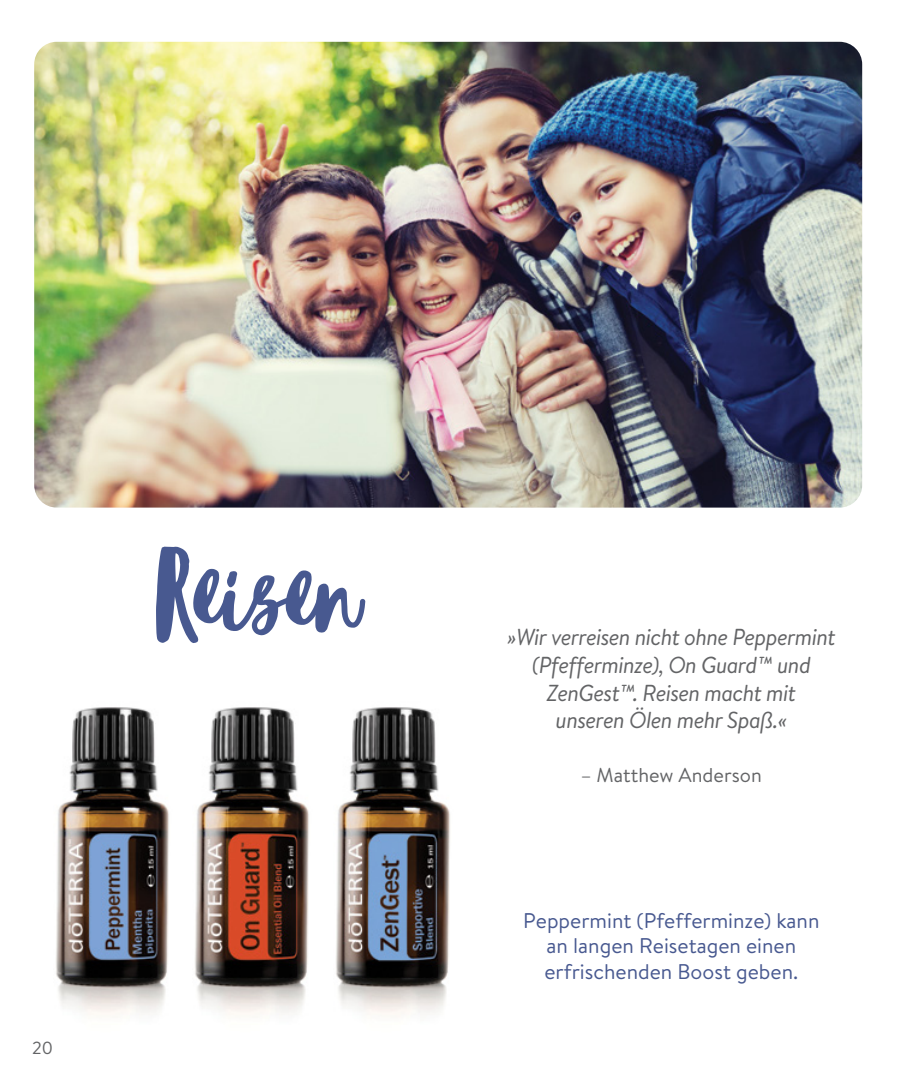
<style>
.page{position:relative;width:900px;height:1080px;background:#fff}
.page>*{position:absolute;margin:0;border:0;box-sizing:border-box;transform-origin:0 0}
.t1{font:107.5px "Blacktear Script";color:#485990}
.t2{font:italic 23px/27.8px "Brandon Text";letter-spacing:-.03em;color:#636466;text-align:center}
.t3{font:21.25px/25.5px "Brandon Text";color:#485990;text-align:center}
.t4{font:20px "Brandon Text";color:#636466}
.t5{font:17.5px "Brandon Text";color:#636466}
</style>
<div class="page">
<img style="left:336px;top:707px;width:114px;height:308px">
<img style="left:56px;top:707px;width:113px;height:308px">
<img style="left:195px;top:707px;width:114px;height:308px">
<img style="left:34px;top:42px;width:828px;height:466px">
<h1 class="t1" style="left:157px;top:528px;width:205px;rotate:1deg">Reisen</h1>
<p class="t5" style="left:32px;top:1036px;width:22px">20</p>
<p class="t2" style="left:507px;top:623px;width:330px">»Wir verreisen nicht ohne Peppermint (Pfefferminze), On Guard™ und<br>ZenGest™. Reisen macht mit<br>unseren Ölen mehr Spaß.«</p>
<p class="t4" style="left:581px;top:762px;width:182px">– Matthew Anderson</p>
<p class="t3" style="left:523px;top:907px;width:298px">Peppermint (Pfefferminze) kann an langen Reisetagen einen erfrischenden Boost geben.</p>
</div>
